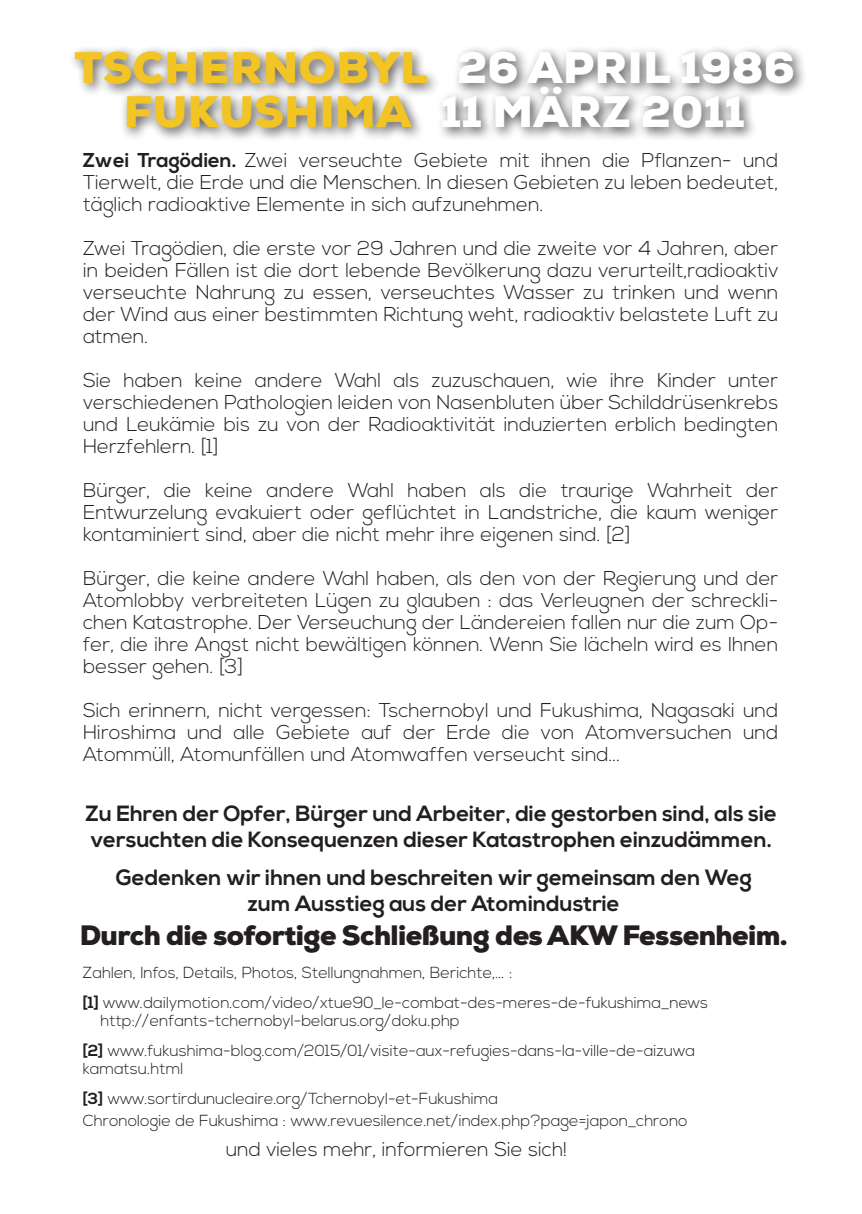
<style>
.page{position:relative;width:862px;height:1214px;background:#fff}
.page>*{position:absolute;margin:0;border:0;box-sizing:border-box;transform-origin:0 0}
.t1{font:900 44px "Nexa";letter-spacing:.015em;color:#f3c524}
.t2{font:900 44px "Nexa";letter-spacing:.015em;color:#fff}
.t3{font:900 28px "Nexa";letter-spacing:-.02em;color:#231f20}
.t4{font:700 22px/26.4px "Nexa";color:#231f20}
.t5{font:300 20px/22px "Nexa";color:#231f20;text-align:justify}
.t6{font:300 16px/18px "Nexa";color:#231f20}
.s1{color:#fff}
.s2{color:#f3c524}
.s3{font-weight:700}
</style>
<div class="page">
<div style="left:69px;top:44px;width:738px;height:98px;background:#231f20;opacity:.75"></div>
<p class="t1" style="left:74px;top:39px;width:722px">TSCHERNOBYL <span class="s1">26 APRIL 1986</span></p>
<p class="t2" style="left:124px;top:83px;width:622px"><span class="s2">FUKUSHIMA</span> 11 MÄRZ 2011</p>
<p class="t5" style="left:83px;top:150px;width:697px"><span class="s3">Zwei Tragödien.</span> Zwei verseuchte Gebiete mit ihnen die Pflanzen- und Tierwelt, die Erde und die Menschen. In diesen Gebieten zu leben bedeutet, täglich radioaktive Elemente in sich aufzunehmen.</p>
<p class="t5" style="left:83px;top:238px;width:697px">Zwei Tragödien, die erste vor 29 Jahren und die zweite vor 4 Jahren, aber in beiden Fällen ist die dort lebende Bevölkerung dazu verurteilt,radioaktiv verseuchte Nahrung zu essen, verseuchtes Wasser zu trinken und wenn der Wind aus einer bestimmten Richtung weht, radioaktiv belastete Luft zu atmen.</p>
<p class="t5" style="left:83px;top:370px;width:697px">Sie haben keine andere Wahl als zuzuschauen, wie ihre Kinder unter verschiedenen Pathologien leiden von Nasenbluten über Schilddrüsenkrebs und Leukämie bis zu von der Radioaktivität induzierten erblich bedingten Herzfehlern. [1]</p>
<p class="t5" style="left:83px;top:480px;width:697px">Bürger, die keine andere Wahl haben als die traurige Wahrheit der Entwurzelung evakuiert oder geflüchtet in Landstriche, die kaum weniger kontaminiert sind, aber die nicht mehr ihre eigenen sind. [2]</p>
<p class="t5" style="left:83px;top:568px;width:697px">Bürger, die keine andere Wahl haben, als den von der Regierung und der Atomlobby verbreiteten Lügen zu glauben : das Verleugnen der schreckli&shy;chen Katastrophe. Der Verseuchung der Ländereien fallen nur die zum Op&shy;fer, die ihre Angst nicht bewältigen können. Wenn Sie lächeln wird es Ihnen besser gehen. [3]</p>
<p class="t5" style="left:83px;top:700px;width:697px">Sich erinnern, nicht vergessen: Tschernobyl und Fukushima, Nagasaki und Hiroshima und alle Gebiete auf der Erde die von Atomversuchen und Atommüll, Atomunfällen und Atomwaffen verseucht sind...</p>
<p class="t4" style="left:86px;top:800px;width:692px">Zu Ehren der Opfer, Bürger und Arbeiter, die gestorben sind, als sie versuchten die Konsequenzen dieser Katastrophen einzudämmen.</p>
<p class="t4" style="left:116px;top:864px;width:638px">Gedenken wir ihnen und beschreiten wir gemeinsam den Weg</p>
<p class="t4" style="left:248px;top:890px;width:373px">zum Ausstieg aus der Atomindustrie</p>
<p class="t3" style="left:80px;top:916px;width:709px">Durch die sofortige Schließung des AKW Fessenheim.</p>
<p class="t6" style="left:83px;top:963px;width:431px">Zahlen, Infos, Details, Photos, Stellungnahmen, Berichte,... :</p>
<p class="t6" style="left:83px;top:993px;width:627px"><span class="s3">[1]</span> www.dailymotion.com/video/xtue90_le-combat-des-meres-de-fukushima_news</p>
<p class="t6" style="left:100px;top:1011px;width:361px">http://enfants-tchernobyl-belarus.org/doku.php</p>
<p class="t6" style="left:83px;top:1041px;width:614px"><span class="s3">[2]</span> www.fukushima-blog.com/2015/01/visite-aux-refugies-dans-la-ville-de-aizuwa kamatsu.html</p>
<p class="t6" style="left:83px;top:1089px;width:417px"><span class="s3">[3]</span> www.sortirdunucleaire.org/Tchernobyl-et-Fukushima</p>
<p class="t6" style="left:83px;top:1111px;width:606px">Chronologie de Fukushima : www.revuesilence.net/index.php?page=japon_chrono</p>
<p class="t5" style="left:226px;top:1138px;width:343px">und vieles mehr, informieren Sie sich!</p>
</div>
